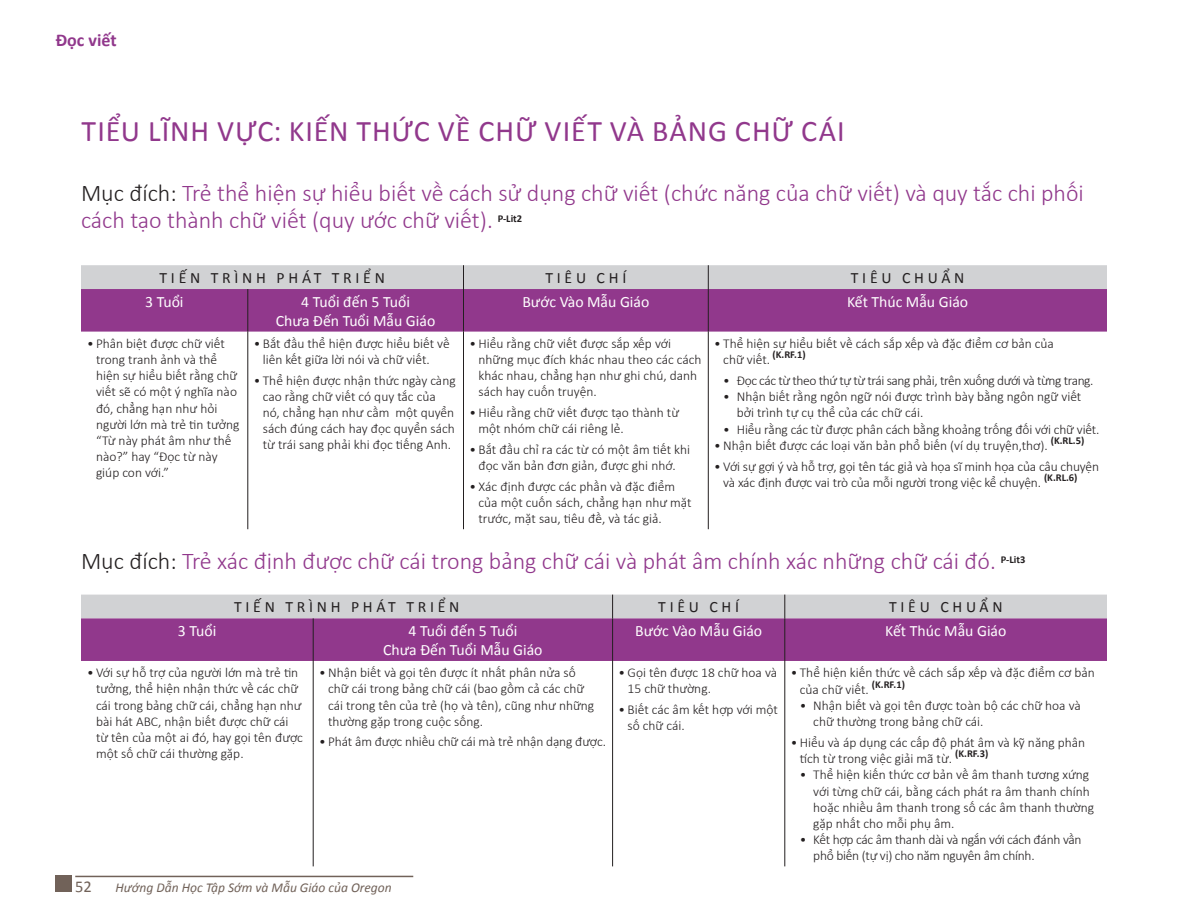
<style>
.page{position:relative;width:1188px;height:918px;background:#fff}
.page>*{position:absolute;margin:0;border:0;box-sizing:border-box;transform-origin:0 0}
.Subdomain_Heading{font:30px "Calibri";letter-spacing:.03em;color:#91388c}
.Goal_Heading_1{font:300 24px/27px "Calibri";color:#91388c}
.Running_Header_Style{font:700 18px "Calibri";color:#91388c}
.t1{font:16.5px "Calibri";color:#716259}
.Table_purple_text{font:15.75px/18.8px "Calibri";color:#fff;text-align:center}
.Table_gray_text{font:15.75px "Calibri";letter-spacing:.24em;color:#231f20}
.t2{font:300 13.5px/16.2px "Calibri";color:#231f20}
.t3{font:300 13.5px/16.2px "Calibri";letter-spacing:-.02em;color:#231f20}
.t4{font:300 13.5px "Calibri";letter-spacing:-.03em;color:#231f20}
.t5{font:italic 13.5px "Calibri";color:#716259}
.Goal_Heading_1-2{font:700 10.5px "Calibri";color:#231f20}
.s1{color:#231f20}
</style>
<div class="page">
<hr style="left:75px;top:876px;width:338px;height:1px;background:#716259">
<div style="left:56px;top:876px;width:16px;height:16px;background:#716259"></div>
<div style="left:81px;top:289px;width:1026px;height:43px;background:#91388c"></div>
<div style="left:81px;top:265px;width:1026px;height:24px;background:#d1d2d4"></div>
<hr style="left:248px;top:289px;width:1px;height:43px;background:#231f20">
<hr style="left:463px;top:289px;width:1px;height:43px;background:#231f20">
<hr style="left:708px;top:289px;width:1px;height:43px;background:#231f20">
<hr style="left:248px;top:332px;width:1px;height:197px;background:#231f20">
<hr style="left:463px;top:332px;width:1px;height:197px;background:#231f20">
<hr style="left:708px;top:332px;width:1px;height:197px;background:#231f20">
<div style="left:81px;top:618px;width:1026px;height:43px;background:#91388c"></div>
<div style="left:81px;top:595px;width:1026px;height:23px;background:#d1d2d4"></div>
<hr style="left:313px;top:618px;width:1px;height:43px;background:#231f20">
<hr style="left:612px;top:618px;width:1px;height:43px;background:#231f20">
<hr style="left:785px;top:618px;width:1px;height:43px;background:#231f20">
<hr style="left:313px;top:661px;width:1px;height:205px;background:#231f20">
<hr style="left:612px;top:661px;width:1px;height:205px;background:#231f20">
<hr style="left:785px;top:661px;width:1px;height:205px;background:#231f20">
<p class="Running_Header_Style" style="left:56px;top:28px;width:62px">Đọc viết</p>
<p class="Subdomain_Heading" style="left:82px;top:112px;width:765px">TIỂU LĨNH VỰC: KIẾN THỨC VỀ CHỮ VIẾT VÀ BẢNG CHỮ CÁI</p>
<p class="Goal_Heading_1" style="left:81px;top:179px;width:1004px"><span class="s1">Mục đích:</span> Trẻ thể hiện sự hiểu biết về cách sử dụng chữ viết (chức năng của chữ viết) và quy tắc chi phối cách tạo thành chữ viết (quy ước chữ viết).</p>
<p class="Goal_Heading_1-2" style="left:498px;top:212px;width:26px">P-Lit2</p>
<p class="Table_gray_text" style="left:160px;top:268px;width:227px">TIẾN TRÌNH PHÁT TRIỂN</p>
<p class="Table_gray_text" style="left:545px;top:268px;width:82px">TIÊU CHÍ</p>
<p class="Table_gray_text" style="left:851px;top:268px;width:115px">TIÊU CHUẨN</p>
<p class="Table_purple_text" style="left:145px;top:292px;width:40px">3 Tuổi</p>
<p class="Table_purple_text" style="left:276px;top:292px;width:161px">4 Tuổi đến 5 Tuổi<br>Chưa Đến Tuổi Mẫu Giáo</p>
<p class="Table_purple_text" style="left:522px;top:292px;width:129px">Bước Vào Mẫu Giáo</p>
<p class="Table_purple_text" style="left:847px;top:292px;width:123px">Kết Thúc Mẫu Giáo</p>
<p class="t2" style="left:96px;top:335px;width:145px;text-indent:-9px">• Phân biệt được chữ viết trong tranh ảnh và thể hiện sự hiểu biết rằng chữ viết sẽ có một ý nghĩa nào đó, chẳng hạn như hỏi người lớn mà trẻ tin tưởng “Từ này phát âm như thế nào?” hay “Đọc từ này giúp con với.”</p>
<p class="t2" style="left:263px;top:335px;width:188px;text-indent:-9px">• Bắt đầu thể hiện được hiểu biết về liên kết giữa lời nói và chữ viết.</p>
<p class="t2" style="left:478px;top:335px;width:225px;text-indent:-9px">• Hiểu rằng chữ viết được sắp xếp với những mục đích khác nhau theo các cách khác nhau, chẳng hạn như ghi chú, danh sách hay cuốn truyện.</p>
<p class="t2" style="left:478px;top:404px;width:202px;text-indent:-9px">• Hiểu rằng chữ viết được tạo thành từ một nhóm chữ cái riêng lẻ.</p>
<p class="t2" style="left:470px;top:441px;width:222px;text-align:center">• Bắt đầu chỉ ra các từ có một âm tiết khi đọc văn bản đơn giản, được ghi nhớ.</p>
<p class="t2" style="left:478px;top:478px;width:215px;text-indent:-9px">• Xác định được các phần và đặc điểm của một cuốn sách, chẳng hạn như mặt trước, mặt sau, tiêu đề, và tác giả.</p>
<p class="t2" style="left:723px;top:335px;width:332px;text-indent:-9px">• Thể hiện sự hiểu biết về cách sắp xếp và đặc điểm cơ bản của chữ viết. <sup>(K.RF.1)</sup></p>
<p class="t4" style="left:723px;top:372px;width:372px">• Đọc các từ theo thứ tự từ trái sang phải, trên xuống dưới và từng trang.</p>
<p class="t2" style="left:737px;top:388px;width:346px;text-indent:-14px">• Nhận biết rằng ngôn ngữ nói được trình bày bằng ngôn ngữ viết bởi trình tự cụ thể của các chữ cái.</p>
<p class="t2" style="left:723px;top:421px;width:378px">• Hiểu rằng các từ được phân cách bằng khoảng trống đối với chữ viết.</p>
<p class="t2" style="left:714px;top:437px;width:372px">• Nhận biết được các loại văn bản phổ biến (ví dụ truyện,thơ). <sup>(K.RL.5)</sup></p>
<p class="t2" style="left:723px;top:458px;width:377px;text-indent:-9px">• Với sự gợi ý và hỗ trợ, gọi tên tác giả và họa sĩ minh họa của câu chuyện và xác định được vai trò của mỗi người trong việc kể chuyện. <sup>(K.RL.6)</sup></p>
<p class="t2" style="left:263px;top:372px;width:194px;text-indent:-9px">• Thể hiện được nhận thức ngày càng cao rằng chữ viết có quy tắc của nó, chẳng hạn như cầm một quyển sách đúng cách hay đọc quyển sách từ trái sang phải khi đọc tiếng Anh.</p>
<p class="Goal_Heading_1" style="left:81px;top:548px;width:917px"><span class="s1">Mục đích:</span> Trẻ xác định được chữ cái trong bảng chữ cái và phát âm chính xác những chữ cái đó.</p>
<p class="Goal_Heading_1-2" style="left:1001px;top:553px;width:26px">P-Lit3</p>
<p class="Table_gray_text" style="left:234px;top:597px;width:227px">TIẾN TRÌNH PHÁT TRIỂN</p>
<p class="Table_gray_text" style="left:658px;top:597px;width:82px">TIÊU CHÍ</p>
<p class="Table_gray_text" style="left:889px;top:597px;width:115px">TIÊU CHUẨN</p>
<p class="Table_purple_text" style="left:178px;top:622px;width:40px">3 Tuổi</p>
<p class="Table_purple_text" style="left:383px;top:622px;width:161px">4 Tuổi đến 5 Tuổi<br>Chưa Đến Tuổi Mẫu Giáo</p>
<p class="Table_purple_text" style="left:635px;top:622px;width:129px">Bước Vào Mẫu Giáo</p>
<p class="Table_purple_text" style="left:885px;top:622px;width:123px">Kết Thúc Mẫu Giáo</p>
<p class="t2" style="left:96px;top:664px;width:209px;text-indent:-9px">• Với sự hỗ trợ của người lớn mà trẻ tin tưởng, thể hiện nhận thức về các chữ cái trong bảng chữ cái, chẳng hạn như bài hát ABC, nhận biết được chữ cái từ tên của một ai đó, hay gọi tên được một số chữ cái thường gặp.</p>
<p class="t2" style="left:328px;top:664px;width:268px;text-indent:-9px">• Nhận biết và gọi tên được ít nhất phân nửa số chữ cái trong bảng chữ cái (bao gồm cả các chữ cái trong tên của trẻ (họ và tên), cũng như những thường gặp trong cuộc sống.</p>
<p class="t2" style="left:800px;top:664px;width:297px;text-indent:-9px">• Thể hiện kiến thức về cách sắp xếp và đặc điểm cơ bản của chữ viết. <sup>(K.RF.1)</sup></p>
<p class="t2" style="left:813px;top:697px;width:269px;text-indent:-14px">• Nhận biết và gọi tên được toàn bộ các chữ hoa và chữ thường trong bảng chữ cái.</p>
<p class="t2" style="left:800px;top:734px;width:287px;text-indent:-9px">• Hiểu và áp dụng các cấp độ phát âm và kỹ năng phân tích từ trong việc giải mã từ. <sup>(K.RF.3)</sup></p>
<p class="t2" style="left:813px;top:767px;width:282px;text-indent:-14px">• Thể hiện kiến thức cơ bản về âm thanh tương xứng với từng chữ cái, bằng cách phát ra âm thanh chính hoặc nhiều âm thanh trong số các âm thanh thường gặp nhất cho mỗi phụ âm.</p>
<p class="t3" style="left:813px;top:831px;width:270px;text-indent:-14px">• Kết hợp các âm thanh dài và ngắn với cách đánh vần phổ biến (tự vị) cho năm nguyên âm chính.</p>
<p class="t2" style="left:628px;top:664px;width:151px;text-indent:-9px">• Gọi tên được 18 chữ hoa và<br>15 chữ thường.</p>
<p class="t2" style="left:628px;top:701px;width:152px;text-indent:-9px">• Biết các âm kết hợp với một số chữ cái.</p>
<p class="t2" style="left:319px;top:734px;width:288px">• Phát âm được nhiều chữ cái mà trẻ nhận dạng được.</p>
<p class="t1" style="left:75px;top:876px;width:18px">52</p>
<p class="t5" style="left:116px;top:878px;width:278px">Hướng Dẫn Học Tập Sớm và Mẫu Giáo của Oregon</p>
</div>
